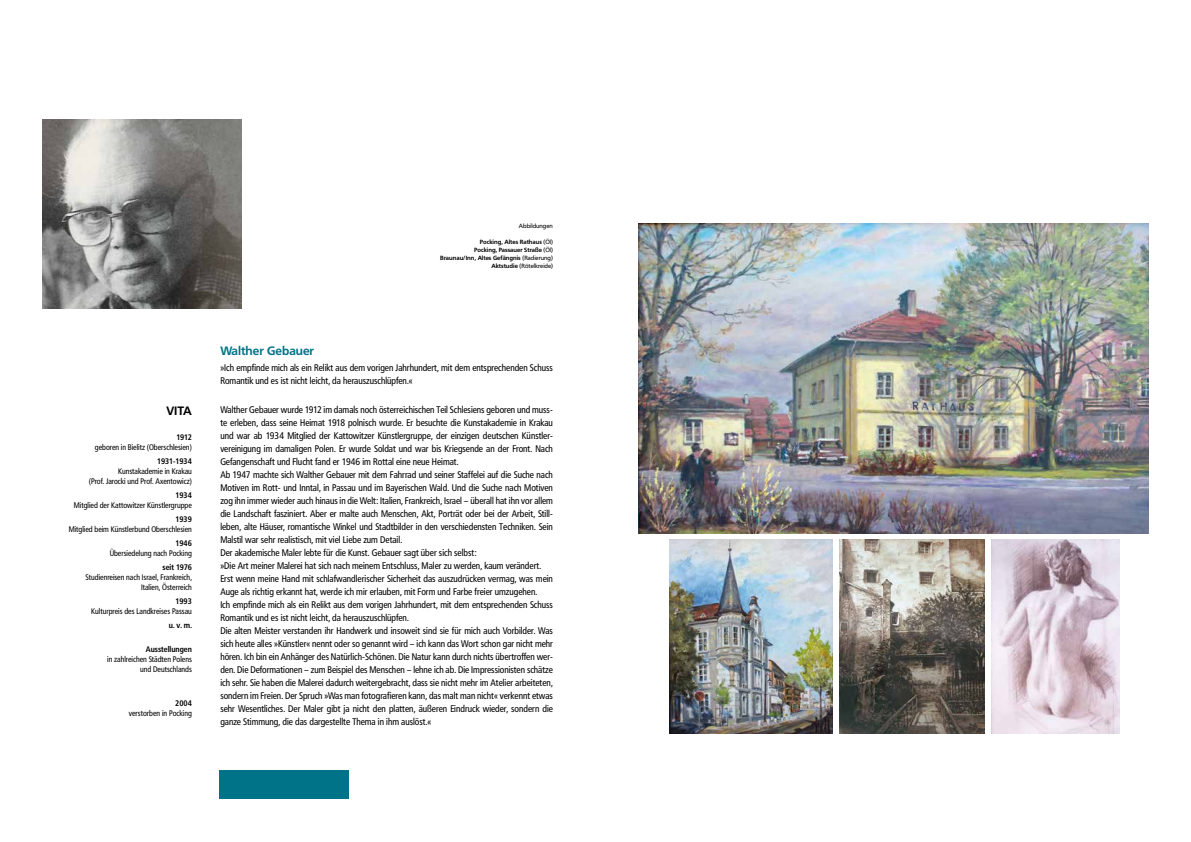
<style>
.page{position:relative;width:1191px;height:842px;background:#fff}
.page>*{position:absolute;margin:0;border:0;box-sizing:border-box;transform-origin:0 0}
.t1{font:700 12px "Frutiger BQ";color:#007388}
.t2{font:700 12px "Frutiger BQ";color:#000}
.t3{font:9.5px/13px "Frutiger Condensed BQ";color:#000}
.t4{font:8px/10px "Frutiger Condensed BQ";color:#000;text-align:right}
.t5{font:700 8px "Frutiger Condensed BQ";color:#000}
.t6{font:700 8px "Frutiger Condensed BQ";letter-spacing:-.02em;color:#000}
.t7{font:700 6px/8px "Frutiger BQ";color:#000;text-align:right}
.t8{font:6px "Frutiger BQ";color:#000}
.s1{font-weight:400}
</style>
<div class="page">
<div style="left:219px;top:770px;width:129px;height:29px;background:#007388"></div>
<img style="left:43px;top:119px;width:198px;height:190px">
<img style="left:638px;top:223px;width:510px;height:310px">
<img style="left:991px;top:539px;width:128px;height:195px">
<img style="left:669px;top:539px;width:163px;height:195px">
<img style="left:839px;top:539px;width:145px;height:195px">
<p class="t8" style="left:519px;top:222px;width:35px">Abbildungen</p>
<p class="t7" style="left:440px;top:238px;width:114px">Pocking, Altes Rathaus <span class="s1">(Öl)<br></span>Pocking, Passauer Straße <span class="s1">(Öl)<br></span>Braunau/Inn, Altes Gefängnis <span class="s1">(Radierung)<br></span>Aktstudie <span class="s1">(Rötelkreide)</span></p>
<p class="t2" style="left:166px;top:404px;width:27px">VITA</p>
<p class="t5" style="left:176px;top:432px;width:17px">1912</p>
<p class="t4" style="left:95px;top:442px;width:99px">geboren in Bielitz (Oberschlesien)</p>
<p class="t6" style="left:157px;top:456px;width:36px">1931-1934</p>
<p class="t4" style="left:89px;top:466px;width:105px">Kunstakademie in Krakau<br>(Prof. Jarocki und Prof. Axentowicz)</p>
<p class="t5" style="left:176px;top:490px;width:18px">1934</p>
<p class="t4" style="left:74px;top:500px;width:119px">Mitglied der Kattowitzer Künstlergruppe</p>
<p class="t5" style="left:176px;top:514px;width:18px">1939</p>
<p class="t4" style="left:69px;top:524px;width:125px">Mitglied beim Künstlerbund Oberschlesien</p>
<p class="t5" style="left:176px;top:538px;width:18px">1946</p>
<p class="t4" style="left:110px;top:548px;width:84px">Übersiedelung nach Pocking</p>
<p class="t5" style="left:162px;top:562px;width:31px">seit 1976</p>
<p class="t4" style="left:86px;top:572px;width:108px">Studienreisen nach Israel, Frankreich,<br>Italien, Österreich</p>
<p class="t5" style="left:176px;top:596px;width:18px">1993</p>
<p class="t4" style="left:91px;top:606px;width:102px">Kulturpreis des Landkreises Passau</p>
<p class="t5" style="left:169px;top:620px;width:25px">u. v. m.</p>
<p class="t5" style="left:146px;top:644px;width:47px">Ausstellungen</p>
<p class="t4" style="left:107px;top:654px;width:86px">in zahlreichen Städten Polens und Deutschlands</p>
<p class="t5" style="left:175px;top:698px;width:18px">2004</p>
<p class="t4" style="left:129px;top:708px;width:65px">verstorben in Pocking</p>
<p class="t1" style="left:220px;top:344px;width:95px">Walther Gebauer</p>
<p class="t3" style="left:220px;top:361px;width:334px">»Ich empfinde mich als ein Relikt aus dem vorigen Jahrhundert, mit dem entsprechenden Schuss<br>Romantik und es ist nicht leicht, da herauszuschlüpfen.«</p>
<p class="t3" style="left:220px;top:403px;width:334px">Walther Gebauer wurde 1912 im damals noch österreichischen Teil Schlesiens geboren und muss&shy;te erleben, dass seine Heimat 1918 polnisch wurde. Er besuchte die Kunstakademie in Krakau und war ab 1934 Mitglied der Kattowitzer Künstlergruppe, der einzigen deutschen Künstler&shy;vereinigung im damaligen Polen. Er wurde Soldat und war bis Kriegsende an der Front. Nach Gefangenschaft und Flucht fand er 1946 im Rottal eine neue Heimat.<br>Ab 1947 machte sich Walther Gebauer mit dem Fahrrad und seiner Staffelei auf die Suche nach Motiven im Rott- und Inntal, in Passau und im Bayerischen Wald. Und die Suche nach Motiven zog ihn immer wieder auch hinaus in die Welt: Italien, Frankreich, Israel – überall hat ihn vor allem die Landschaft fasziniert. Aber er malte auch Menschen, Akt, Porträt oder bei der Arbeit, Still&shy;leben, alte Häuser, romantische Winkel und Stadtbilder in den verschiedensten Techniken. Sein Malstil war sehr realistisch, mit viel Liebe zum Detail.<br>Der akademische Maler lebte für die Kunst. Gebauer sagt über sich selbst:<br>»Die Art meiner Malerei hat sich nach meinem Entschluss, Maler zu werden, kaum verändert.<br>Erst wenn meine Hand mit schlafwandlerischer Sicherheit das auszudrücken vermag, was mein Auge als richtig erkannt hat, werde ich mir erlauben, mit Form und Farbe freier umzugehen.<br>Ich empfinde mich als ein Relikt aus dem vorigen Jahrhundert, mit dem entsprechenden Schuss Romantik und es ist nicht leicht, da herauszuschlüpfen.<br>Die alten Meister verstanden ihr Handwerk und insoweit sind sie für mich auch Vorbilder. Was sich heute alles »Künstler« nennt oder so genannt wird – ich kann das Wort schon gar nicht mehr hören. Ich bin ein Anhänger des Natürlich-Schönen. Die Natur kann durch nichts übertroffen wer&shy;den. Die Deformationen – zum Beispiel des Menschen – lehne ich ab. Die Impressionisten schätze ich sehr. Sie haben die Malerei dadurch weitergebracht, dass sie nicht mehr im Atelier arbeiteten, sondern im Freien. Der Spruch »Was man fotografieren kann, das malt man nicht« verkennt etwas sehr Wesentliches. Der Maler gibt ja nicht den platten, äußeren Eindruck wieder, sondern die ganze Stimmung, die das dargestellte Thema in ihm auslöst.«</p>
</div>
